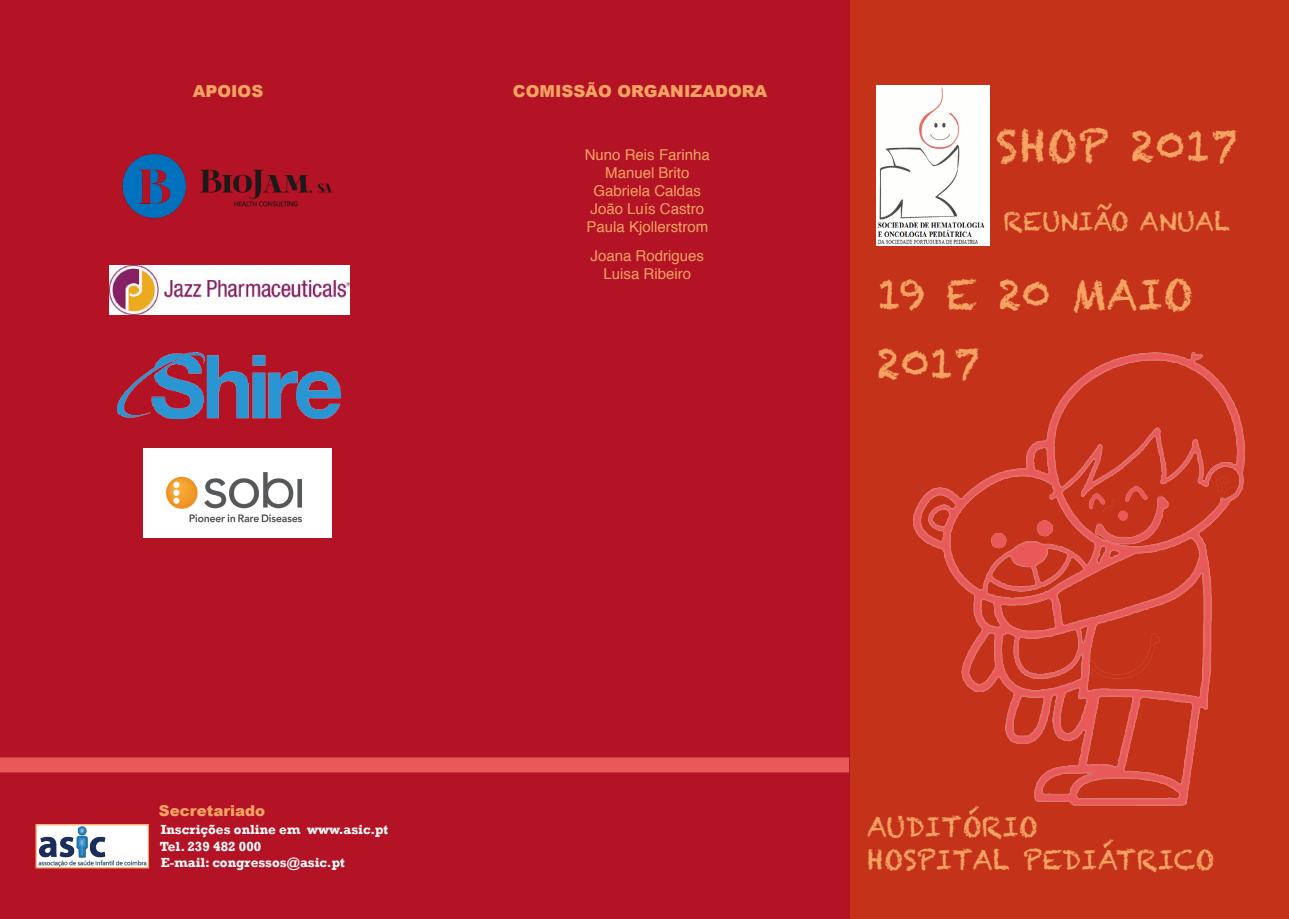
<style>
.page{position:relative;width:1289px;height:919px;background:#fff}
.page>*{position:absolute;margin:0;border:0;box-sizing:border-box;transform-origin:0 0}
.t1{font:43.5px "Chalkduster";color:#f5a363}
.t2{font:42px/69px "Chalkduster";color:#f5a363}
.t3{font:27px/33px "Chalkduster";color:#f5a363}
.t4{font:25.5px "Chalkduster";color:#f5a363}
.t5{font:900 16.5px "Arial";color:#f5a363}
.t6{font:15px/18px "Helvetica";color:#f5a363;text-align:center}
.t7{font:900 15px "Arial";color:#f5a363}
.t8{font:700 13.5px/16.5px "Rockwell";color:#fff}
</style>
<div class="page">
<div style="left:747px;top:0;width:541px;height:238px;background:#c5321a"></div>
<div style="left:840px;top:232px;width:448px;height:686px;background:#c5321a"></div>
<img style="left:913px;top:352px;width:331px;height:453px">
<div style="left:0;top:0;width:849px;height:918px;background:#b41325"></div>
<img style="left:37px;top:826px;width:110px;height:40px">
<div style="left:35px;top:824px;width:114px;height:44px;border:1px solid #f5a363"></div>
<div style="left:0;top:757px;width:849px;height:15px;background:#ea5959"></div>
<img style="left:876px;top:85px;width:113px;height:160px">
<img style="left:122px;top:153px;width:210px;height:66px">
<img style="left:109px;top:265px;width:241px;height:50px">
<img style="left:117px;top:352px;width:223px;height:66px">
<img style="left:143px;top:449px;width:189px;height:88px">
<p class="t5" style="left:193px;top:79px;width:71px">APOIOS</p>
<p class="t5" style="left:513px;top:79px;width:243px">COMISSÃO ORGANIZADORA</p>
<p class="t6" style="left:584px;top:146px;width:127px">Nuno Reis Farinha<br>Manuel Brito<br>Gabriela Caldas<br>João Luís Castro<br>Paula Kjollerstrom</p>
<p class="t6" style="left:590px;top:247px;width:115px">Joana Rodrigues<br>Luisa Ribeiro</p>
<h1 class="t1" style="left:996px;top:121px;width:242px">SHOP 2017</h1>
<h3 class="t4" style="left:1003px;top:206px;width:228px">REUNIÃO ANUAL</h3>
<h2 class="t2" style="left:876px;top:260px;width:314px">19 E 20 MAIO<br>2017</h2>
<p class="t7" style="left:159px;top:800px;width:108px">SECRETARIADO</p>
<p class="t8" style="left:160px;top:821px;width:230px">Inscrições online em www.asic.pt<br>Tel. 239 482 000<br>E-mail: congressos@asic.pt</p>
<h3 class="t3" style="left:867px;top:810px;width:170px">AUDITÓRIO<br>HOSP</h3>
<h3 class="t3" style="left:935px;top:843px;width:278px">ITAL PEDIÁTRICO</h3>
</div>
